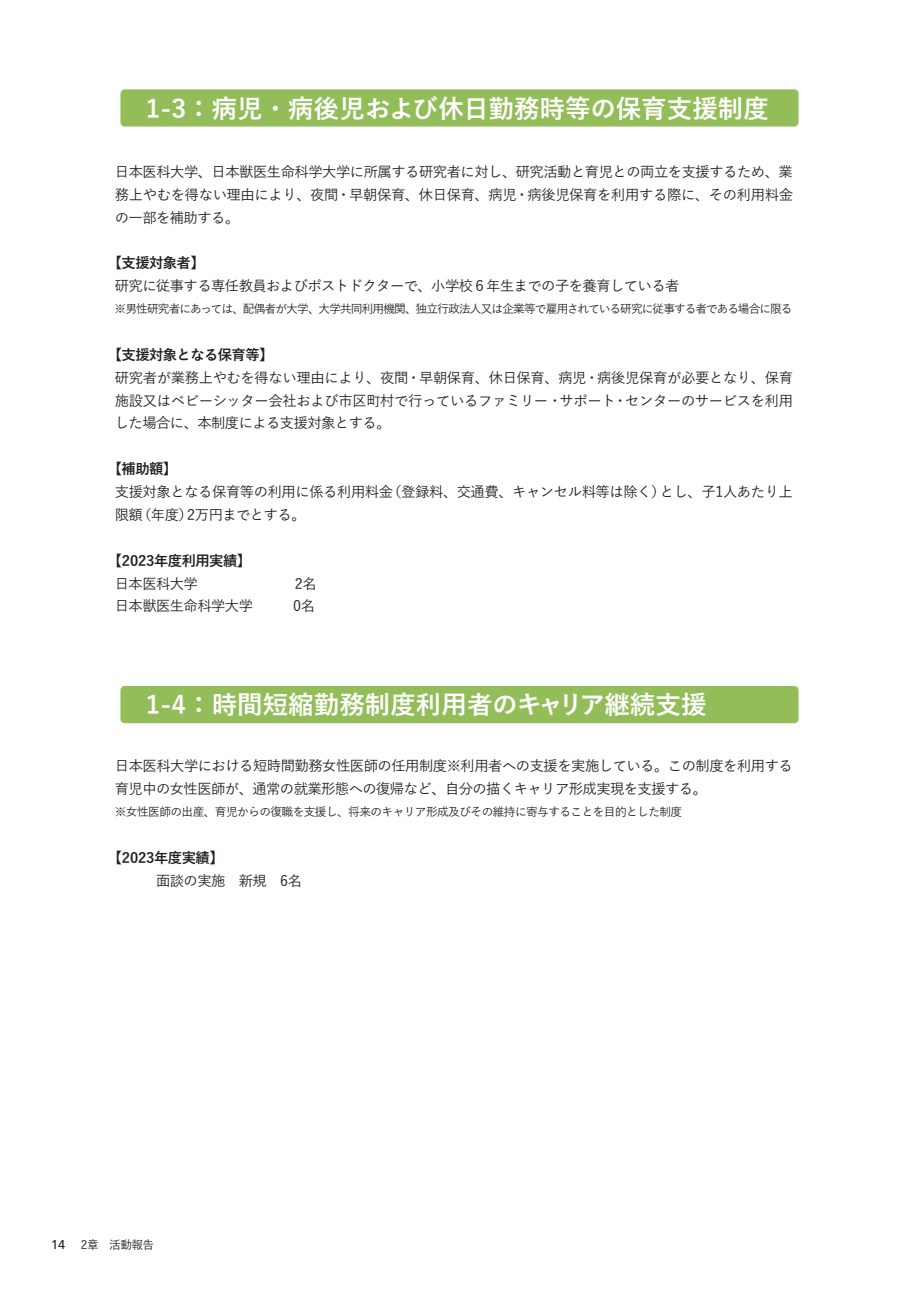
<style>
.page{position:relative;width:919px;height:1289px;background:#fff}
.page>*{position:absolute;margin:0;border:0;box-sizing:border-box;transform-origin:0 0}
.t1{font:700 25.5px "Yu Gothic";color:#fff}
.t2{font:500 14.4px/22.8px "Yu Gothic";letter-spacing:-.035em;color:#231f20;text-align:justify}
.t3{font:700 14.4px "Yu Gothic";letter-spacing:-.04em;color:#231f20}
.t4{font:500 11.7px "Yu Gothic";letter-spacing:-.065em;color:#231f20}
.s1{font-family:"Avenir";font-size:12.75px}
</style>
<div class="page">
<div style="left:120px;top:89px;width:678px;height:37px;background:#93bd59;border-radius:4px"></div>
<div style="left:120px;top:686px;width:678px;height:37px;background:#93bd59;border-radius:4px"></div>
<h1 class="t1" style="left:146px;top:94px;width:624px">1-3：病児・病後児および休日勤務時等の保育支援制度</h1>
<p class="t2" style="left:115px;top:158px;width:679px">日本医科大学、日本獣医生命科学大学に所属する研究者に対し、研究活動と育児との両立を支援するため、業務上やむを得ない理由により、夜間・早朝保育、休日保育、病児・病後児保育を利用する際に、その利用料金の一部を補助する。</p>
<p class="t3" style="left:108px;top:255px;width:99px">【支援対象者】</p>
<p class="t2" style="left:115px;top:273px;width:566px">研究に従事する専任教員およびポストドクターで、小学校６年生までの子を養育している者</p>
<p class="t4" style="left:115px;top:298px;width:679px">※男性研究者にあっては、配偶者が大学、大学共同利用機関、独立行政法人又は企業等で雇用されている研究に従事する者である場合に限る</p>
<p class="t3" style="left:108px;top:346px;width:167px">【支援対象となる保育等】</p>
<p class="t2" style="left:115px;top:364px;width:679px">研究者が業務上やむを得ない理由により、夜間・早朝保育、休日保育、病児・病後児保育が必要となり、保育施設又はベビーシッター会社および市区町村で行っているファミリー・サポート・センターのサービスを利用した場合に、本制度による支援対象とする。</p>
<p class="t3" style="left:108px;top:461px;width:71px">【補助額】</p>
<p class="t2" style="left:115px;top:478px;width:679px">支援対象となる保育等の利用に係る利用料金（登録料、交通費、キャンセル料等は除く）とし、子1人あたり上限額（年度）2万円までとする。</p>
<p class="t3" style="left:108px;top:552px;width:145px">【2023年度利用実績】</p>
<p class="t2" style="left:115px;top:570px;width:98px">日本医科大学　</p>
<p class="t2" style="left:281px;top:570px;width:38px">　2名</p>
<p class="t2" style="left:115px;top:593px;width:140px">日本獣医生命科学大学</p>
<p class="t2" style="left:293px;top:593px;width:37px">0名　</p>
<h1 class="t1" style="left:146px;top:690px;width:562px">1-4：時間短縮勤務制度利用者のキャリア継続支援</h1>
<p class="t2" style="left:115px;top:753px;width:679px">日本医科大学における短時間勤務女性医師の任用制度※利用者への支援を実施している。この制度を利用する育児中の女性医師が、通常の就業形態への復帰など、自分の描くキャリア形成実現を支援する。</p>
<p class="t4" style="left:115px;top:801px;width:569px">※女性医師の出産、育児からの復職を支援し、将来のキャリア形成及びその維持に寄与することを目的とした制度</p>
<p class="t3" style="left:108px;top:849px;width:117px">【2023年度実績】</p>
<p class="t2" style="left:115px;top:867px;width:189px">　　　面談の実施　新規　6名</p>
<p class="t4" style="left:51px;top:1233px;width:105px"><span class="s1">14</span> 2章　活動報告</p>
</div>
